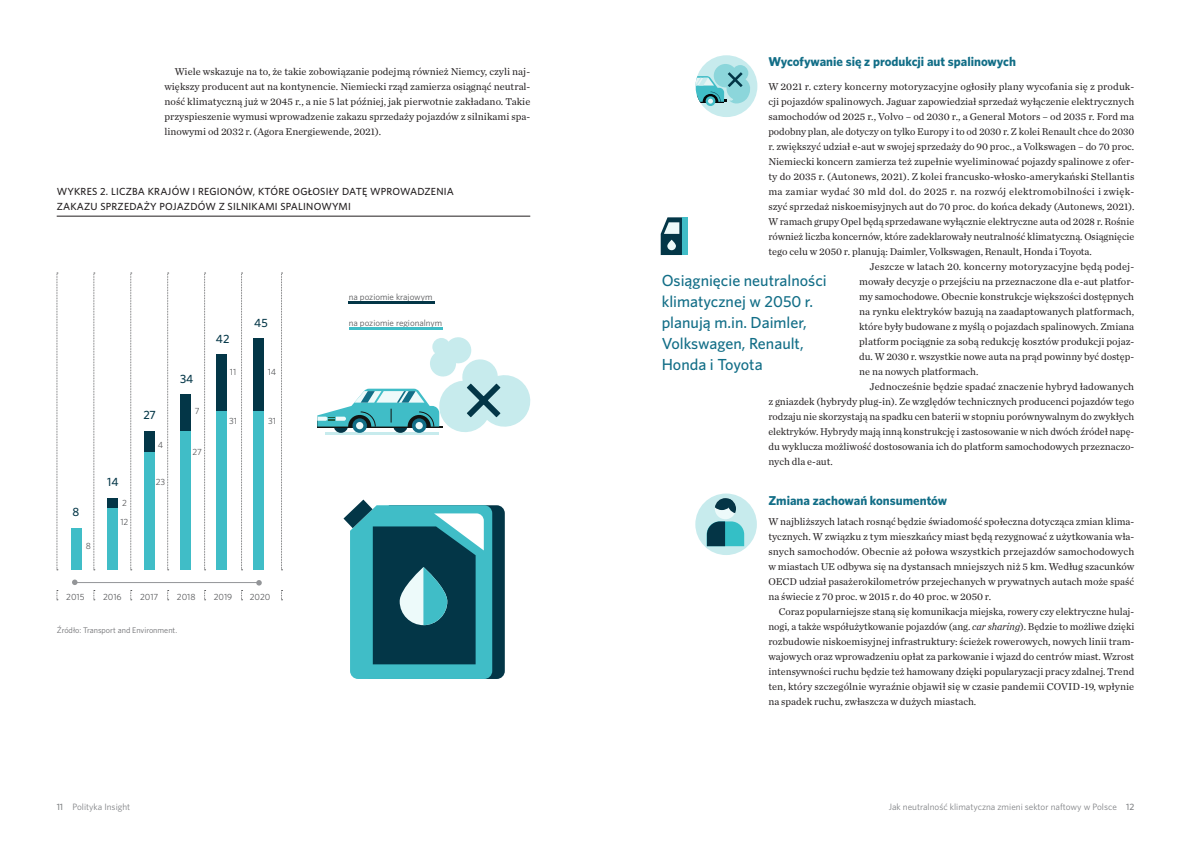
<style>
.page{position:relative;width:1191px;height:842px;background:#fff}
.page>*{position:absolute;margin:0;border:0;box-sizing:border-box;transform-origin:0 0}
.t1{font:500 16px/21px "Whitney";color:#126e87}
.t2{font:700 12.9px "Whitney";color:#126e87}
.t3{font:500 12px "Whitney";color:#033647}
.t4{font:10.3px/15px "Chronicle Text G1";color:#231f20;text-align:justify}
.t5{font:500 10.3px/15px "Whitney";letter-spacing:.02em;color:#231f20}
.t6{font:10.3px "Chronicle Text G1";letter-spacing:.025em;color:#231f20}
.t7{font:9.2px "Whitney";color:#808285}
.t8{font:9px "Whitney";color:#57585a}
.t9{font:8.2px "Whitney";color:#6c6d70}
.s1{font-style:italic}
.s2{font-weight:500}
</style>
<div class="page">
<hr style="left:57px;top:216px;width:473px;height:1px;background:#231f20">
<div style="left:71px;top:528px;width:11px;height:42px;background:#40bdc7"></div>
<div style="left:108px;top:508px;width:10px;height:62px;background:#40bdc7"></div>
<div style="left:108px;top:498px;width:10px;height:10px;background:#033647"></div>
<div style="left:144px;top:451px;width:10px;height:119px;background:#40bdc7"></div>
<div style="left:144px;top:431px;width:10px;height:20px;background:#033647"></div>
<div style="left:180px;top:431px;width:11px;height:139px;background:#40bdc7"></div>
<div style="left:180px;top:395px;width:11px;height:36px;background:#033647"></div>
<div style="left:217px;top:410px;width:10px;height:160px;background:#40bdc7"></div>
<div style="left:217px;top:354px;width:10px;height:56px;background:#033647"></div>
<div style="left:253px;top:410px;width:10px;height:160px;background:#40bdc7"></div>
<div style="left:253px;top:338px;width:10px;height:72px;background:#033647"></div>
<svg style="left:72px;top:579px;width:6px;height:6px"></svg>
<svg style="left:256px;top:580px;width:6px;height:6px"></svg>
<hr style="left:75px;top:582px;width:184px;height:1px;background:#939598">
<svg style="left:57px;top:273px;width:1px;height:298px"></svg>
<svg style="left:94px;top:273px;width:1px;height:298px"></svg>
<svg style="left:131px;top:273px;width:1px;height:298px"></svg>
<svg style="left:167px;top:590px;width:2px;height:10px"></svg>
<svg style="left:167px;top:273px;width:2px;height:298px"></svg>
<svg style="left:204px;top:590px;width:2px;height:10px"></svg>
<svg style="left:204px;top:273px;width:2px;height:298px"></svg>
<svg style="left:241px;top:273px;width:1px;height:298px"></svg>
<svg style="left:281px;top:273px;width:1px;height:298px"></svg>
<svg style="left:343px;top:500px;width:162px;height:179px;background:#3b838f"></svg>
<hr style="left:349px;top:328px;width:93px;height:2px;background:#40bdc7">
<hr style="left:349px;top:302px;width:86px;height:2px;background:#033647">
<div style="left:682px;top:217px;width:5px;height:38px;background:#40bdc7"></div>
<svg style="left:660px;top:217px;width:22px;height:38px"></svg>
<svg style="left:667px;top:240px;width:9px;height:10px"></svg>
<div style="left:695px;top:493px;width:62px;height:62px;background:#c7ebed;border-radius:50%"></div>
<div style="left:695px;top:55px;width:62px;height:62px;background:#c7ebed;border-radius:50%"></div>
<div style="left:713px;top:64px;width:24px;height:23px;background:#8cd6db;border-radius:50%"></div>
<div style="left:732px;top:65px;width:16px;height:16px;background:#8cd6db;border-radius:50%"></div>
<svg style="left:706px;top:521px;width:38px;height:25px"></svg>
<div style="left:715px;top:498px;width:21px;height:21px;background:#edfafa;border-radius:50%"></div>
<svg style="left:715px;top:498px;width:21px;height:15px"></svg>
<svg style="left:317px;top:337px;width:214px;height:98px"></svg>
<svg style="left:696px;top:72px;width:55px;height:34px"></svg>
<p class="t4" style="left:164px;top:63px;width:367px;text-indent:10px">Wiele wskazuje na to, że takie zobowiązanie podejmą również Niemcy, czyli naj&shy;większy producent aut na kontynencie. Niemiecki rząd zamierza osiągnąć neutral&shy;ność klimatyczną już w 2045 r., a nie 5 lat później, jak pierwotnie zakładano. Takie przyspieszenie wymusi wprowadzenie zakazu sprzedaży pojazdów z silnikami spa&shy;linowymi od 2032 r. (Agora Energiewende, 2021).</p>
<p class="t5" style="left:57px;top:184px;width:399px">WYKRES 2. LICZBA KRAJÓW I REGIONÓW, KTÓRE OGŁOSIŁY DATĘ WPROWADZENIA<br>ZAKAZU SPRZEDAŻY POJAZDÓW Z SILNIKAMI SPALINOWYMI</p>
<p class="t3" style="left:72px;top:504px;width:8px">8</p>
<p class="t8" style="left:86px;top:540px;width:7px">8</p>
<p class="t3" style="left:107px;top:474px;width:13px">14</p>
<p class="t8" style="left:122px;top:496px;width:6px">2</p>
<p class="t8" style="left:120px;top:516px;width:10px">12</p>
<p class="t3" style="left:143px;top:407px;width:14px">27</p>
<p class="t8" style="left:158px;top:439px;width:7px">4</p>
<p class="t8" style="left:156px;top:476px;width:11px">23</p>
<p class="t3" style="left:180px;top:371px;width:15px">34</p>
<p class="t8" style="left:195px;top:405px;width:6px">7</p>
<p class="t8" style="left:192px;top:446px;width:11px">27</p>
<p class="t3" style="left:216px;top:331px;width:15px">42</p>
<p class="t3" style="left:254px;top:315px;width:15px">45</p>
<p class="t8" style="left:230px;top:366px;width:8px">11</p>
<p class="t8" style="left:268px;top:366px;width:10px">14</p>
<p class="t8" style="left:229px;top:415px;width:9px">31</p>
<p class="t8" style="left:268px;top:415px;width:9px">31</p>
<p class="t8" style="left:66px;top:591px;width:20px">2015</p>
<p class="t8" style="left:103px;top:591px;width:20px">2016</p>
<p class="t8" style="left:140px;top:591px;width:20px">2017</p>
<p class="t8" style="left:177px;top:591px;width:20px">2018</p>
<p class="t8" style="left:214px;top:591px;width:20px">2019</p>
<p class="t8" style="left:250px;top:591px;width:22px">2020</p>
<p class="t9" style="left:57px;top:625px;width:122px">Źródło: Transport and Environment.</p>
<p class="t8" style="left:349px;top:290px;width:85px">na poziomie krajowym</p>
<p class="t8" style="left:349px;top:317px;width:95px">na poziomie regionalnym</p>
<p class="t2" style="left:768px;top:52px;width:249px">Wycofywanie się z produkcji aut spalinowych</p>
<p class="t4" style="left:768px;top:78px;width:367px">W 2021 r. cztery koncerny motoryzacyjne ogłosiły plany wycofania się z produk-</p>
<p class="t4" style="left:768px;top:93px;width:367px">cji pojazdów spalinowych. Jaguar zapowiedział sprzedaż wyłączenie elektrycznych</p>
<p class="t4" style="left:768px;top:108px;width:367px">samochodów od 2025 r., Volvo – od 2030 r., a General Motors – od 2035 r. Ford ma</p>
<p class="t4" style="left:768px;top:123px;width:367px">podobny plan, ale dotyczy on tylko Europy i to od 2030 r. Z kolei Renault chce do 2030</p>
<p class="t4" style="left:768px;top:138px;width:367px">r. zwiększyć udział e-aut w swojej sprzedaży do 90 proc., a Volkswagen – do 70 proc.</p>
<p class="t4" style="left:768px;top:153px;width:367px">Niemiecki koncern zamierza też zupełnie wyeliminować pojazdy spalinowe z ofer-</p>
<p class="t4" style="left:768px;top:168px;width:367px">ty do 2035 r. (Autonews, 2021). Z kolei francusko-włosko-amerykański Stellantis</p>
<p class="t6" style="left:768px;top:184px;width:367px">ma zamiar wydać 30 mld dol. do 2025 r. na rozwój elektromobilności i zwięk-</p>
<p class="t4" style="left:768px;top:198px;width:367px">szyć sprzedaż niskoemisyjnych aut do 70 proc. do końca dekady (Autonews, 2021).</p>
<p class="t4" style="left:768px;top:213px;width:367px">W ramach grupy Opel będą sprzedawane wyłącznie elektryczne auta od 2028 r. Rośnie</p>
<p class="t4" style="left:768px;top:228px;width:367px">również liczba koncernów, które zadeklarowały neutralność klimatyczną. Osiągnięcie</p>
<p class="t4" style="left:768px;top:243px;width:325px">tego celu w 2050 r. planują: Daimler, Volkswagen, Renault, Honda i Toyota.</p>
<p class="t4" style="left:869px;top:258px;width:266px">Jeszcze w latach 20. koncerny motoryzacyjne będą podej-</p>
<p class="t4" style="left:859px;top:273px;width:276px">mowały decyzje o przejściu na przeznaczone dla e-aut platfor-</p>
<p class="t4" style="left:859px;top:288px;width:276px">my samochodowe. Obecnie konstrukcje większości dostępnych</p>
<p class="t4" style="left:859px;top:303px;width:276px">na rynku elektryków bazują na zaadaptowanych platformach,</p>
<p class="t4" style="left:859px;top:318px;width:276px">które były budowane z myślą o pojazdach spalinowych. Zmiana</p>
<p class="t4" style="left:859px;top:333px;width:276px">platform pociągnie za sobą redukcję kosztów produkcji pojaz-</p>
<p class="t4" style="left:859px;top:348px;width:276px">du. W 2030 r. wszystkie nowe auta na prąd powinny być dostęp-</p>
<p class="t4" style="left:859px;top:363px;width:121px">ne na nowych platformach.</p>
<p class="t4" style="left:869px;top:378px;width:266px">Jednocześnie będzie spadać znaczenie hybryd ładowanych</p>
<p class="t4" style="left:768px;top:393px;width:367px">z gniazdek (hybrydy plug-in). Ze względów technicznych producenci pojazdów tego</p>
<p class="t4" style="left:768px;top:408px;width:367px">rodzaju nie skorzystają na spadku cen baterii w stopniu porównywalnym do zwykłych</p>
<p class="t4" style="left:768px;top:423px;width:367px">elektryków. Hybrydy mają inną konstrukcję i zastosowanie w nich dwóch źródeł napę-</p>
<p class="t4" style="left:768px;top:438px;width:367px">du wyklucza możliwość dostosowania ich do platform samochodowych przeznaczo-</p>
<p class="t4" style="left:768px;top:453px;width:66px">nych dla e-aut.</p>
<p class="t2" style="left:768px;top:492px;width:180px">Zmiana zachowań konsumentów</p>
<p class="t4" style="left:768px;top:513px;width:367px">W najbliższych latach rosnąć będzie świadomość społeczna dotycząca zmian klima&shy;tycznych. W związku z tym mieszkańcy miast będą rezygnować z użytkowania wła&shy;snych samochodów. Obecnie aż połowa wszystkich przejazdów samochodowych w miastach UE odbywa się na dystansach mniejszych niż 5 km. Według szacunków OECD udział pasażerokilometrów przejechanych w prywatnych autach może spaść na świecie z 70 proc. w 2015 r. do 40 proc. w 2050 r.</p>
<p class="t4" style="left:768px;top:603px;width:367px;text-indent:10px">Coraz popularniejsze staną się komunikacja miejska, rowery czy elektryczne hulaj&shy;nogi, a także współużytkowanie pojazdów (ang. <span class="s1">car sharing</span>). Będzie to możliwe dzięki rozbudowie niskoemisyjnej infrastruktury: ścieżek rowerowych, nowych linii tram&shy;wajowych oraz wprowadzeniu opłat za parkowanie i wjazd do centrów miast. Wzrost intensywności ruchu będzie też hamowany dzięki popularyzacji pracy zdalnej. Trend ten, który szczególnie wyraźnie objawił się w czasie pandemii COVID-19, wpłynie na spadek ruchu, zwłaszcza w dużych miastach.</p>
<h1 class="t1" style="left:661px;top:269px;width:166px">Osiągnięcie neutralności klimatycznej w 2050 r. planują m.in. Daimler,<br>Volkswagen, Renault,<br>Honda i Toyota</h1>
<p class="t7" style="left:57px;top:801px;width:75px"><span class="s2">11</span> Polityka Insight</p>
<p class="t7" style="left:888px;top:801px;width:247px">Jak neutralność klimatyczna zmieni sektor naftowy w Polsce <span class="s2">12</span></p>
</div>
